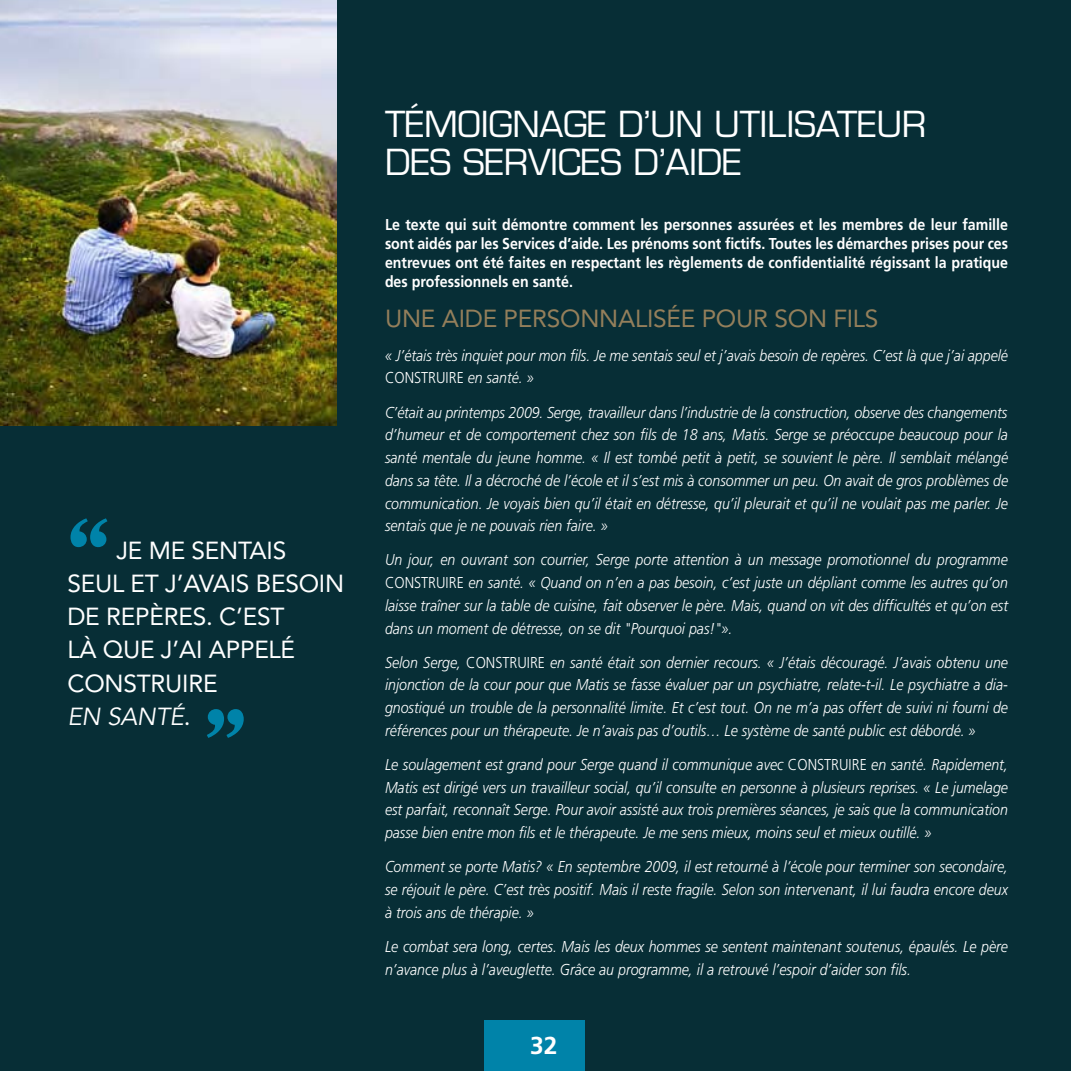
<style>
.page{position:relative;width:1071px;height:1071px;background:#072e36}
.page>*{position:absolute;margin:0;border:0;box-sizing:border-box;transform-origin:0 0}
.t1{font:700 84px "Century Old Style Std";color:#0083a9}
.t2{font:35px/38.5px "Eurostile LT Std";letter-spacing:-.01em;color:#fff}
.t3{font:24.5px/33.2px "Avenir";letter-spacing:-.01em;color:#fff}
.t4{font:24.5px "Avenir";letter-spacing:-.01em;color:#947f5b}
.t5{font:700 24.5px "Frutiger LT Std";color:#fff}
.t6{font:italic 300 15.75px/22.8px "Frutiger LT Std";color:#fff;text-align:justify;scale:.9 1}
.t7{font:700 15.75px/19.2px "Frutiger LT Std";color:#fff;text-align:justify;scale:.9 1}
.s1{font-style:italic}
.s2{font-style:normal}
</style>
<div class="page">
<div style="left:485px;top:1020px;width:100px;height:51px;background:#0083a9"></div>
<img style="left:0;top:0;width:336px;height:425px">
<h1 class="t1" style="left:67px;top:495px;width:45px">“</h1>
<h3 class="t3" style="left:67px;top:534px;width:278px;text-indent:49px">JE ME SENTAIS<br>SEUL ET J’AVAIS BESOIN<br>DE REPÈRES. C’EST<br>LÀ QUE J’AI APPELÉ<br>CONSTRUIRE<br><span class="s1">EN SANTÉ</span>.</h3>
<h1 class="t1" style="left:204px;top:686px;width:45px">”</h1>
<h2 class="t2" style="left:385px;top:105px;width:543px">TÉMOIGNAGE D’UN UTILISATEUR<br>DES SERVICES D’AIDE</h2>
<p class="t7" style="left:385px;top:215px;width:694px">Le texte qui suit démontre comment les personnes assurées et les membres de leur famille sont aidés par les Services d’aide. Les prénoms sont fictifs. Toutes les démarches prises pour ces entrevues ont été faites en respectant les règlements de confidentialité régissant la pratique des professionnels en santé.</p>
<h3 class="t4" style="left:385px;top:304px;width:495px">U NE AIDE PERSONNALISÉE POUR SON FILS</h3>
<p class="t6" style="left:385px;top:344px;width:694px">« J’étais très inquiet pour mon fils. Je me sentais seul et j’avais besoin de repères. C’est là que j’ai appelé<br><span class="s2">CONSTRUIRE</span> en santé. »</p>
<p class="t6" style="left:385px;top:401px;width:694px">C’était au printemps 2009. Serge, travailleur dans l’industrie de la construction, observe des changements d’humeur et de comportement chez son fils de 18 ans, Matis. Serge se préoccupe beaucoup pour la santé mentale du jeune homme. « Il est tombé petit à petit, se souvient le père. Il semblait mélangé dans sa tête. Il a décroché de l’école et il s’est mis à consommer un peu. On avait de gros problèmes de communication. Je voyais bien qu’il était en détresse, qu’il pleurait et qu’il ne voulait pas me parler. Je sentais que je ne pouvais rien faire. »</p>
<p class="t6" style="left:385px;top:549px;width:694px">Un jour, en ouvrant son courrier, Serge porte attention à un message promotionnel du programme <span class="s2">CONSTRUIRE</span> en santé. « Quand on n’en a pas besoin, c’est juste un dépliant comme les autres qu’on laisse traîner sur la table de cuisine, fait observer le père. Mais, quand on vit des difficultés et qu’on est dans un moment de détresse, on se dit "Pourquoi pas!"».</p>
<p class="t6" style="left:385px;top:651px;width:694px">Selon Serge, <span class="s2">CONSTRUIRE</span> en santé était son dernier recours. « J’étais découragé. J’avais obtenu une injonction de la cour pour que Matis se fasse évaluer par un psychiatre, relate-t-il. Le psychiatre a dia&shy;gnostiqué un trouble de la personnalité limite. Et c’est tout. On ne m’a pas offert de suivi ni fourni de références pour un thérapeute. Je n’avais pas d’outils… Le système de santé public est débordé. »</p>
<p class="t6" style="left:385px;top:753px;width:694px">Le soulagement est grand pour Serge quand il communique avec <span class="s2">CONSTRUIRE</span> en santé. Rapidement, Matis est dirigé vers un travailleur social, qu’il consulte en personne à plusieurs reprises. « Le jumelage est parfait, reconnaît Serge. Pour avoir assisté aux trois premières séances, je sais que la communication passe bien entre mon fils et le thérapeute. Je me sens mieux, moins seul et mieux outillé. »</p>
<p class="t6" style="left:385px;top:856px;width:694px">Comment se porte Matis? « En septembre 2009, il est retourné à l’école pour terminer son secondaire, se réjouit le père. C’est très positif. Mais il reste fragile. Selon son intervenant, il lui faudra encore deux à trois ans de thérapie. »</p>
<p class="t6" style="left:385px;top:935px;width:694px">Le combat sera long, certes. Mais les deux hommes se sentent maintenant soutenus, épaulés. Le père n’avance plus à l’aveuglette. Grâce au programme, il a retrouvé l’espoir d’aider son fils.</p>
<h3 class="t5" style="left:530px;top:1031px;width:29px">32</h3>
</div>
